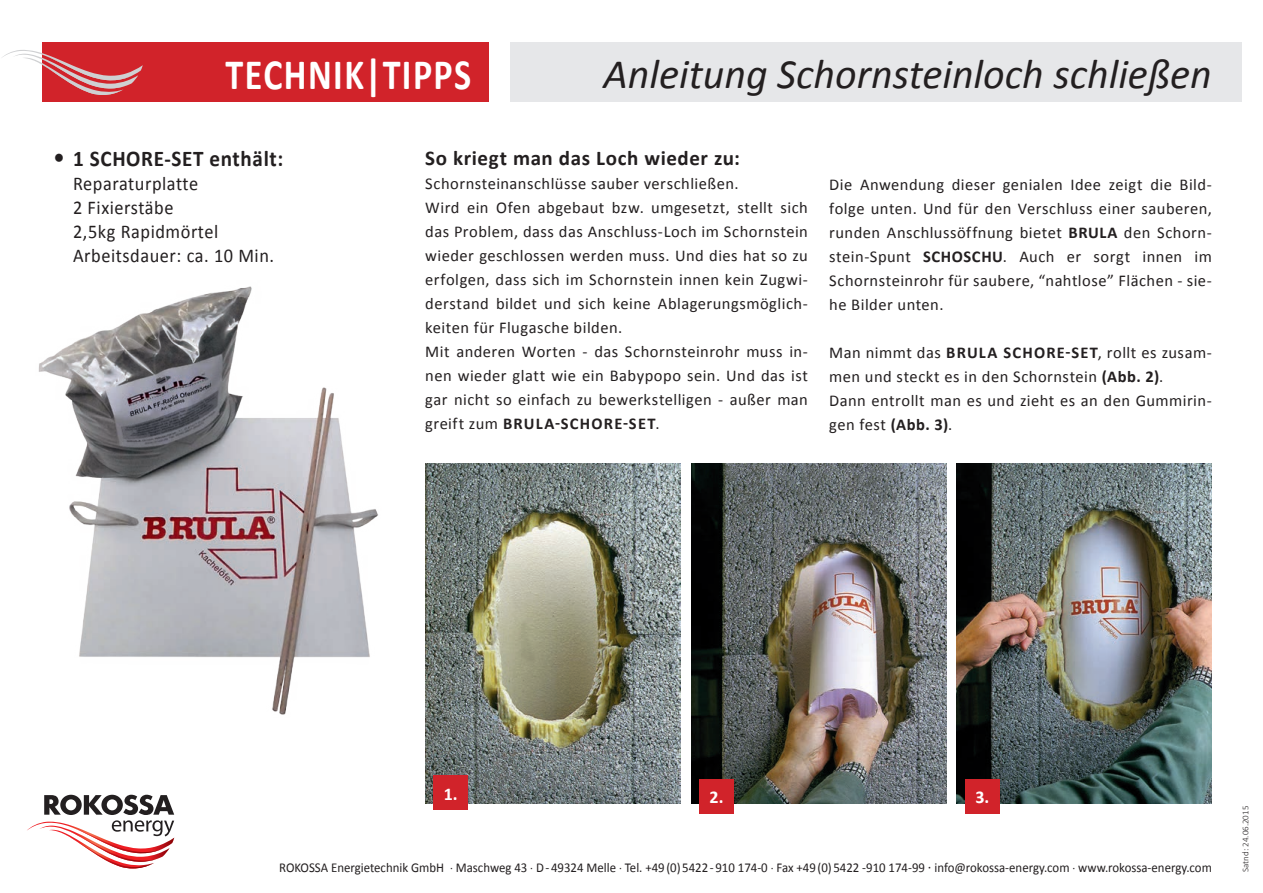
<style>
.page{position:relative;width:1263px;height:893px;background:#fff}
.page>*{position:absolute;margin:0;border:0;box-sizing:border-box;transform-origin:0 0}
.t1{font:700 43.5px "Calibri";letter-spacing:.04em;color:#fff;scale:.83 1}
.t2{font:italic 42px "Calibri";color:#231f20}
.t3{font:700 22.5px "Calibri";letter-spacing:.03em;color:#231f20;scale:.94 1}
.t4{font:700 21px "Calibri";letter-spacing:.03em;color:#231f20}
.t5{font:19.5px/24px "Calibri";letter-spacing:.03em;color:#231f20;scale:.94 1}
.t6{font:700 18px "Calibri";color:#fff}
.t7{font:16.5px/24px "Calibri";letter-spacing:.025em;color:#231f20}
.t8{font:13.5px "Calibri";color:#231f20;scale:.95 1}
.t9{font:300 9px "Calibri";color:#231f20}
.s1{font-family:"Rotis Sans Serif";font-weight:400}
.s2{font-weight:700}
.s3{font-size:12px}
.s4{font-size:15px}
</style>
<div class="page">
<div style="left:43px;top:43px;width:446px;height:59px;background:#d1232a"></div>
<div style="left:510px;top:43px;width:732px;height:59px;background:#e6e7e9"></div>
<svg style="left:3px;top:50px;width:140px;height:45px"></svg>
<svg style="left:27px;top:795px;width:147px;height:73px"></svg>
<img style="left:425px;top:463px;width:255px;height:341px">
<img style="left:957px;top:463px;width:255px;height:341px">
<img style="left:691px;top:463px;width:255px;height:341px">
<div style="left:434px;top:776px;width:34px;height:34px;background:#d1232a"></div>
<div style="left:965px;top:779px;width:34px;height:34px;background:#d1232a"></div>
<div style="left:699px;top:779px;width:34px;height:34px;background:#d1232a"></div>
<img style="left:38px;top:286px;width:340px;height:429px">
<h1 class="t1" style="left:226px;top:46px;width:297px">TECHNIK|TIPPS</h1>
<h2 class="t2" style="left:604px;top:45px;width:610px">Anleitung Schornsteinloch schließen</h2>
<h3 class="t3" style="left:54px;top:144px;width:245px"><span class="s1">•</span> 1 SCHORE-SET enthält:</h3>
<p class="t5" style="left:73px;top:171px;width:215px">Reparaturplatte<br>2 Fixierstäbe<br>2,5kg Rapidmörtel<br>Arbeitsdauer: ca. 10 Min.</p>
<p class="t7" style="left:829px;top:172px;width:384px;text-align:justify">Die Anwendung dieser genialen Idee zeigt die Bild&shy;folge unten. Und für den Verschluss einer sauberen, runden Anschlussöffnung bietet <span class="s2">BRULA</span> den Schorn&shy;stein-Spunt <span class="s2">SCHOSCHU</span>. Auch er sorgt innen im Schornsteinrohr für saubere, “nahtlose” Flächen - sie&shy;he Bilder unten.</p>
<p class="t7" style="left:829px;top:341px;width:384px">Man nimmt das <span class="s2">BRULA SCHORE-SET</span>, rollt es zusam&shy;men und steckt es in den Schornstein <span class="s2">(Abb. 2)</span>.<br>Dann entrollt man es und zieht es an den Gummirin&shy;gen fest <span class="s2">(Abb. 3)</span>.</p>
<p class="t4" style="left:425px;top:144px;width:316px">So kriegt man das Loch wieder zu:</p>
<p class="t7" style="left:425px;top:171px;width:384px">Schornsteinanschlüsse sauber verschließen.<br>Wird ein Ofen abgebaut bzw. umgesetzt, stellt sich das Problem, dass das Anschluss-Loch im Schornstein wieder geschlossen werden muss. Und dies hat so zu erfolgen, dass sich im Schornstein innen kein Zugwi&shy;derstand bildet und sich keine Ablagerungsmöglich&shy;keiten für Flugasche bilden.<br>Mit anderen Worten - das Schornsteinrohr muss in&shy;nen wieder glatt wie ein Babypopo sein. Und das ist gar nicht so einfach zu bewerkstelligen - außer man greift zum <span class="s2">BRULA-SCHORE-SET</span>.</p>
<p class="t6" style="left:444px;top:782px;width:15px">1.</p>
<p class="t6" style="left:709px;top:786px;width:15px">2.</p>
<p class="t6" style="left:975px;top:786px;width:15px">3.</p>
<p class="t8" style="left:279px;top:859px;width:983px">ROKOSSA Energietechnik GmbH <span class="s3">·</span> Maschweg 43 <span class="s3">·</span> D-49324 Melle <span class="s3">·</span> Tel. +49(0)5422-910 174-0 <span class="s3">·</span> Fax +49(0)5422 -910 174-99 <span class="s4">·</span> info@rokossa-energy.com <span class="s3">·</span> www.rokossa-energy.com</p>
<p class="t9" style="left:1240px;top:872px;width:67px;rotate:-90deg">Satnd: 24.06.2015</p>
</div>
